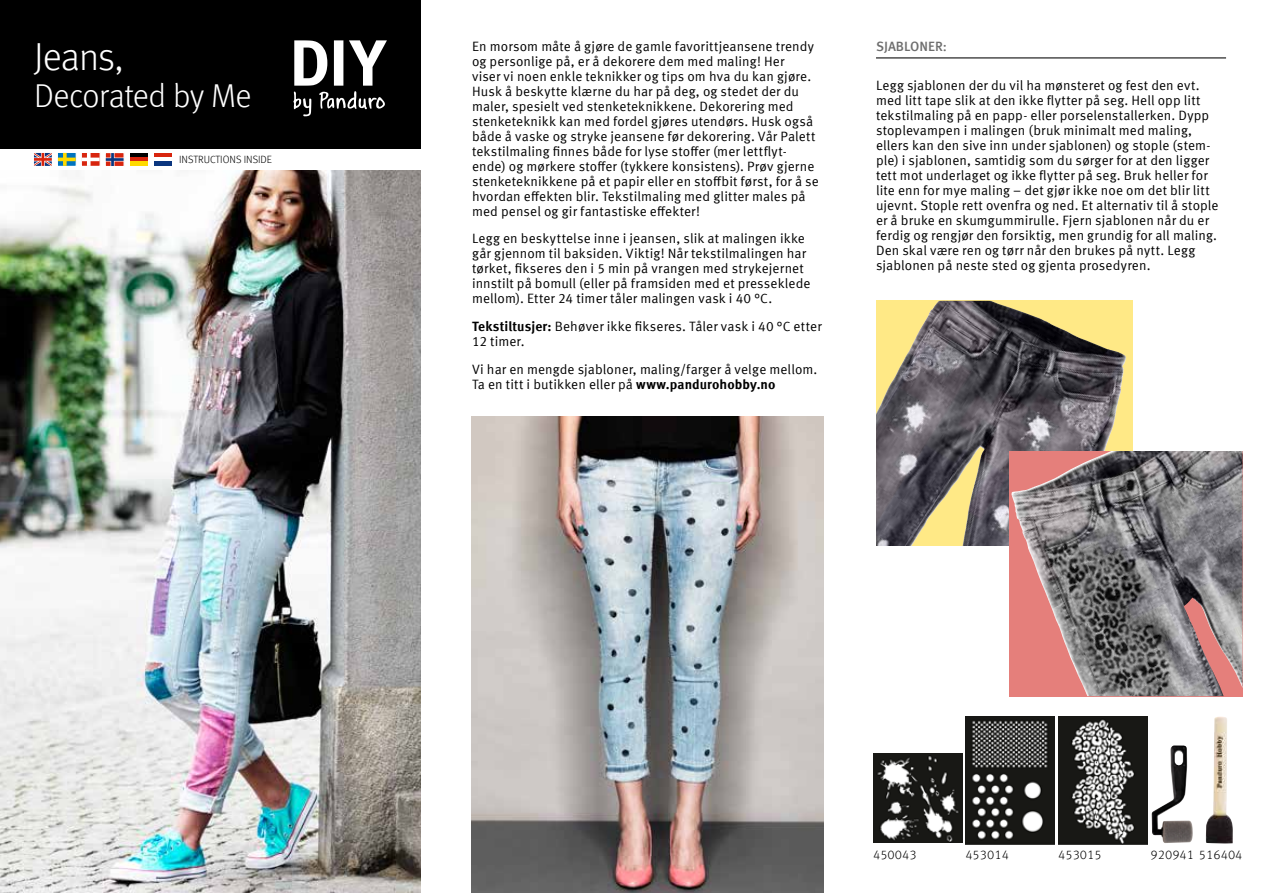
<style>
.page{position:relative;width:1263px;height:893px;background:#fff}
.page>*{position:absolute;margin:0;border:0;box-sizing:border-box;transform-origin:0 0}
.t1{font:300 39px "Meta Offc";letter-spacing:-.025em;color:#fff}
.t2{font:300 33px "Meta Offc";letter-spacing:-.015em;color:#fff}
.t3{font:13.5px/15px "Meta Offc Norm";letter-spacing:.005em;color:#000}
.t4{font:500 13.5px "Meta Offc";color:#6e6e6e}
.t5{font:300 12.75px "Meta Offc";color:#000}
.t6{font:300 10.5px "Meta Offc";color:#000}
.s1{font-family:"Meta Offc";font-weight:700}
</style>
<div class="page">
<div style="left:0;top:0;width:421px;height:149px;background:#000"></div>
<svg style="left:293px;top:40px;width:94px;height:76px"></svg>
<div style="left:105px;top:152px;width:20px;height:15px;background:#fdf7f6"></div>
<svg style="left:58px;top:153px;width:18px;height:13px"></svg>
<svg style="left:147px;top:153px;width:1px;height:13px"></svg>
<hr style="left:130px;top:153px;width:17px;height:4px;background:#000">
<div style="left:130px;top:157px;width:17px;height:5px;background:#d8250e"></div>
<hr style="left:130px;top:162px;width:17px;height:4px;background:#ffda00">
<svg style="left:152px;top:152px;width:21px;height:15px"></svg>
<hr style="left:154px;top:153px;width:17px;height:4px;background:#d8250e">
<hr style="left:154px;top:162px;width:17px;height:4px;background:#0b367f">
<svg style="left:34px;top:153px;width:18px;height:13px"></svg>
<svg style="left:81px;top:153px;width:1px;height:12px"></svg>
<svg style="left:82px;top:152px;width:42px;height:15px"></svg>
<img style="left:0;top:170px;width:421px;height:723px">
<img style="left:873px;top:754px;width:89px;height:89px">
<img style="left:965px;top:717px;width:89px;height:127px">
<img style="left:1058px;top:717px;width:89px;height:127px">
<img style="left:1151px;top:745px;width:42px;height:98px">
<img style="left:1206px;top:716px;width:27px;height:127px">
<img style="left:876px;top:301px;width:250px;height:245px">
<img style="left:471px;top:417px;width:353px;height:476px">
<img style="left:1011px;top:451px;width:231px;height:245px">
<hr style="left:876px;top:57px;width:350px;height:1px;background:#000">
<h1 class="t1" style="left:34px;top:34px;width:91px">Jeans,</h1>
<h2 class="t2" style="left:34px;top:77px;width:219px">Decorated by Me</h2>
<p class="t6" style="left:179px;top:154px;width:94px">INSTRUCTIONS INSIDE</p>
<p class="t3" style="left:472px;top:39px;width:348px">En morsom måte å gjøre de gamle favorittjeansene trendy og personlige på, er å dekorere dem med maling! Her<br>viser vi noen enkle teknikker og tips om hva du kan gjøre.<br>Husk å beskytte klærne du har på deg, og stedet der du maler, spesielt ved stenketeknikkene. Dekorering med stenketeknikk kan med fordel gjøres utendørs. Husk også både å vaske og stryke jeansene før dekorering. Vår Palett tekstilmaling finnes både for lyse stoffer (mer lettflyt&shy;ende) og mørkere stoffer (tykkere konsistens). Prøv gjerne stenketeknikkene på et papir eller en stoffbit først, for å se hvordan effekten blir. Tekstilmaling med glitter males på med pensel og gir fantastiske effekter!</p>
<p class="t3" style="left:472px;top:232px;width:340px">Legg en beskyttelse inne i jeansen, slik at malingen ikke går gjennom til baksiden. Viktig! Når tekstilmalingen har tørket, fikseres den i 5 min på vrangen med strykejernet innstilt på bomull (eller på framsiden med et presseklede mellom). Etter 24 timer tåler malingen vask i 40 °C.</p>
<p class="t3" style="left:472px;top:319px;width:351px"><span class="s1">Tekstiltusjer:</span> Behøver ikke fikseres. Tåler vask i 40 °C etter<br>12 timer.</p>
<p class="t3" style="left:472px;top:362px;width:347px">Vi har en mengde sjabloner, maling/farger å velge mellom.<br>Ta en titt i butikken eller på <span class="s1">www.pandurohobby.no</span></p>
<p class="t4" style="left:876px;top:38px;width:72px">SJABLONER:</p>
<p class="t3" style="left:876px;top:78px;width:344px">Legg sjablonen der du vil ha mønsteret og fest den evt. med litt tape slik at den ikke flytter på seg. Hell opp litt tekstilmaling på en papp- eller porselenstallerken. Dypp stoplevampen i malingen (bruk minimalt med maling, ellers kan den sive inn under sjablonen) og stople (stem&shy;ple) i sjablonen, samtidig som du sørger for at den ligger tett mot underlaget og ikke flytter på seg. Bruk heller for lite enn for mye maling – det gjør ikke noe om det blir litt ujevnt. Stople rett ovenfra og ned. Et alternativ til å stople er å bruke en skumgummirulle. Fjern sjablonen når du er ferdig og rengjør den forsiktig, men grundig for all maling.<br>Den skal være ren og tørr når den brukes på nytt. Legg sjablonen på neste sted og gjenta prosedyren.</p>
<p class="t5" style="left:873px;top:847px;width:45px">450043</p>
<p class="t5" style="left:965px;top:847px;width:45px">453014</p>
<p class="t5" style="left:1058px;top:847px;width:45px">453015</p>
<p class="t5" style="left:1150px;top:847px;width:94px">920941 516404</p>
</div>
